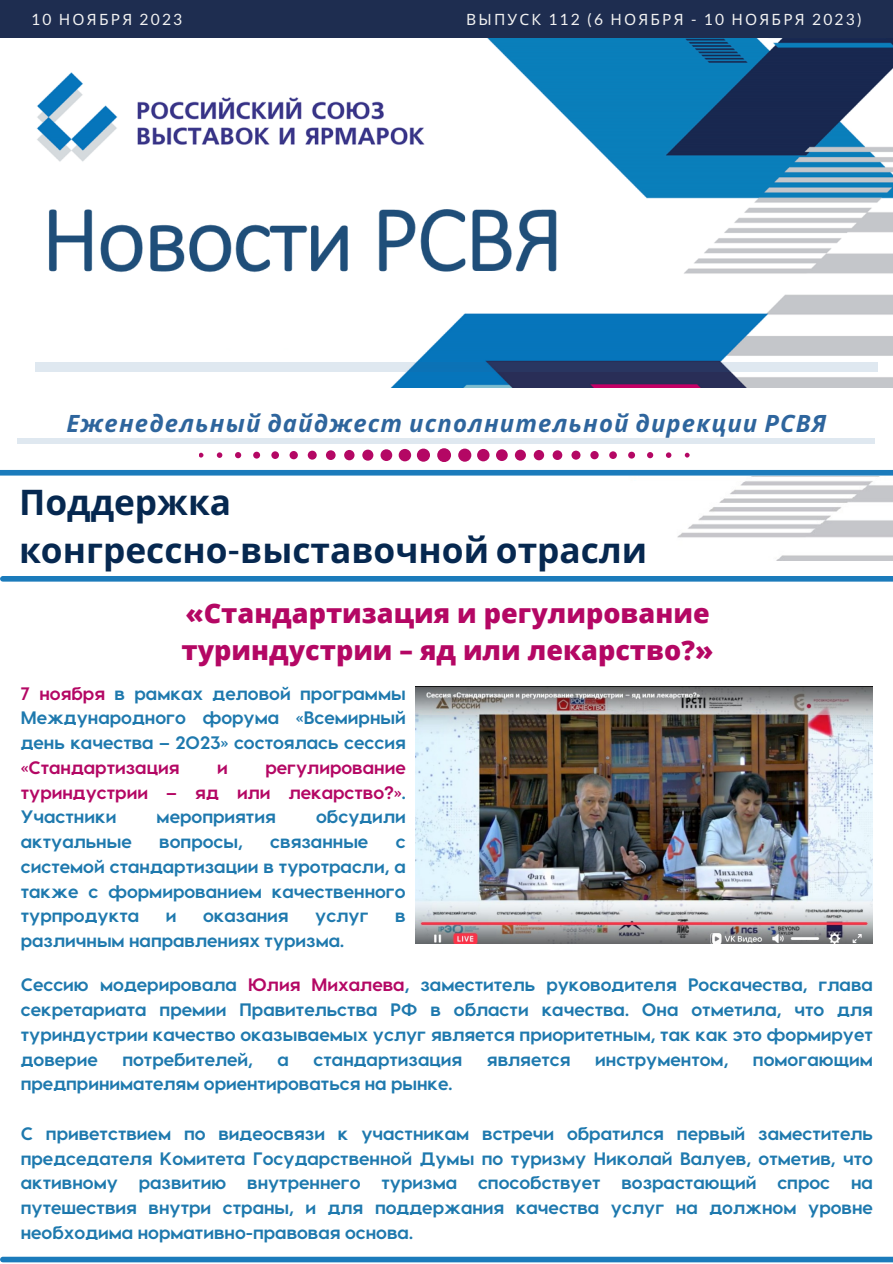
<style>
.page{position:relative;width:893px;height:1264px;background:#fff}
.page>*{position:absolute;margin:0;border:0;box-sizing:border-box;transform-origin:0 0}
.t1{font:700 35.25px "Noto Sans";color:#062850}
.t2{font:800 27px/37px "Open Sans";color:#b40764}
.t3{font:italic 700 23.85px "Noto Sans";letter-spacing:.05em;color:#2e659d}
.t4{font:700 18px/24.8px "Visby CF";color:#1e79ae;text-align:justify}
.t5{font:700 18px/24.8px "Visby CF";color:#b40764;text-align:justify}
.t6{font:15.6px "Noto Sans";letter-spacing:.14em;color:#f2f2f2}
.t7{font:15.6px "Lato";letter-spacing:.14em;color:#f2f2f2}
.s1{font-family:"Noto Sans"}
.s2{font-family:"Lato"}
.s3{color:#b40764}
.s4{color:#1e79ae}
</style>
<div class="page">
<div style="left:0;top:0;width:892px;height:38px;background:#1e2d50"></div>
<img style="left:35px;top:38px;width:857px;height:349px">
<div style="left:3px;top:1256px;width:889px;height:6px;background:#1b7bbb"></div>
<svg style="left:35px;top:361px;width:842px;height:10px;background:#9aacc3"></svg>
<div style="left:17px;top:438px;width:857px;height:6px;background:#dfe8f0"></div>
<svg style="left:199px;top:448px;width:490px;height:14px"></svg>
<div style="left:3px;top:576px;width:889px;height:5px;background:#1b7bbb"></div>
<img style="left:677px;top:481px;width:215px;height:79px">
<div style="left:0;top:470px;width:892px;height:5px;background:#1b7bbb"></div>
<img style="left:416px;top:686px;width:456px;height:257px">
<p class="t7" style="left:31px;top:10px;width:152px">10 <span class="s1">НОЯБРЯ</span> 2023</p>
<p class="t6" style="left:466px;top:8px;width:397px">ВЫПУСК <span class="s2">112 (6</span> НОЯБРЯ <span class="s2">- 10</span> НОЯБРЯ <span class="s2">2023)</span></p>
<p class="t3" style="left:66px;top:406px;width:761px">Еженедельный дайджест исполнительной дирекции РСВЯ</p>
<p class="t1" style="left:19px;top:477px;width:213px">Поддержка</p>
<p class="t1" style="left:19px;top:525px;width:629px">конгрессно<span class="s2">-</span>выставочной отрасли</p>
<p class="t2" style="left:181px;top:594px;width:533px">«Стандартизация и регулирование туриндустрии – яд или лекарство?»</p>
<p class="t4" style="left:21px;top:680px;width:386px"><span class="s3">7 ноября</span> в рамках деловой программы Международного форума «Всемирный день качества – 2023» состоялась сессия <span class="s3">«Стандартизация</span></p>
<p class="t5" style="left:21px;top:754px;width:386px;text-indent:244px">регулирование туриндустрии – яд или лекарство?»<span class="s4">.<br>Участники</span></p>
<p class="t5" style="left:217px;top:754px;width:12px">и</p>
<p class="t4" style="left:157px;top:803px;width:121px">мероприятия</p>
<p class="t4" style="left:316px;top:803px;width:91px">обсудили</p>
<p class="t4" style="left:21px;top:828px;width:112px">актуальные</p>
<p class="t4" style="left:159px;top:828px;width:85px">вопросы,</p>
<p class="t4" style="left:270px;top:828px;width:100px">связанные</p>
<p class="t4" style="left:21px;top:828px;width:386px;text-indent:375px">с системой стандартизации в туротрасли, а также с формированием качественного турпродукта</p>
<p class="t4" style="left:166px;top:902px;width:12px">и</p>
<p class="t4" style="left:203px;top:902px;width:87px">оказания</p>
<p class="t4" style="left:315px;top:902px;width:55px">услуг</p>
<p class="t4" style="left:395px;top:902px;width:12px">в</p>
<p class="t4" style="left:21px;top:927px;width:325px">различным направлениях туризма.</p>
<p class="t4" style="left:21px;top:971px;width:853px">Сессию модерировала <span class="s3">Юлия Михалева</span>, заместитель руководителя Роскачества, глава секретариата премии Правительства РФ в области качества. Она отметила, что для туриндустрии качество оказываемых услуг является приоритетным, так как это формирует доверие</p>
<p class="t4" style="left:122px;top:1045px;width:132px">потребителей,</p>
<p class="t4" style="left:277px;top:1045px;width:13px">а</p>
<p class="t4" style="left:313px;top:1045px;width:150px">стандартизация</p>
<p class="t4" style="left:487px;top:1045px;width:85px">является</p>
<p class="t4" style="left:595px;top:1045px;width:134px">инструментом,</p>
<p class="t4" style="left:752px;top:1045px;width:121px">помогающим</p>
<p class="t4" style="left:21px;top:1070px;width:433px">предпринимателям ориентироваться на рынке.</p>
<p class="t4" style="left:21px;top:1120px;width:853px">С приветствием по видеосвязи к участникам встречи обратился первый заместитель председателя Комитета Государственной Думы по туризму Николай Валуев, отметив, что активному развитию внутреннего туризма способствует возрастающий спрос на путешествия внутри страны, и для поддержания качества услуг на должном уровне необходима нормативно-правовая основа.</p>
</div>
